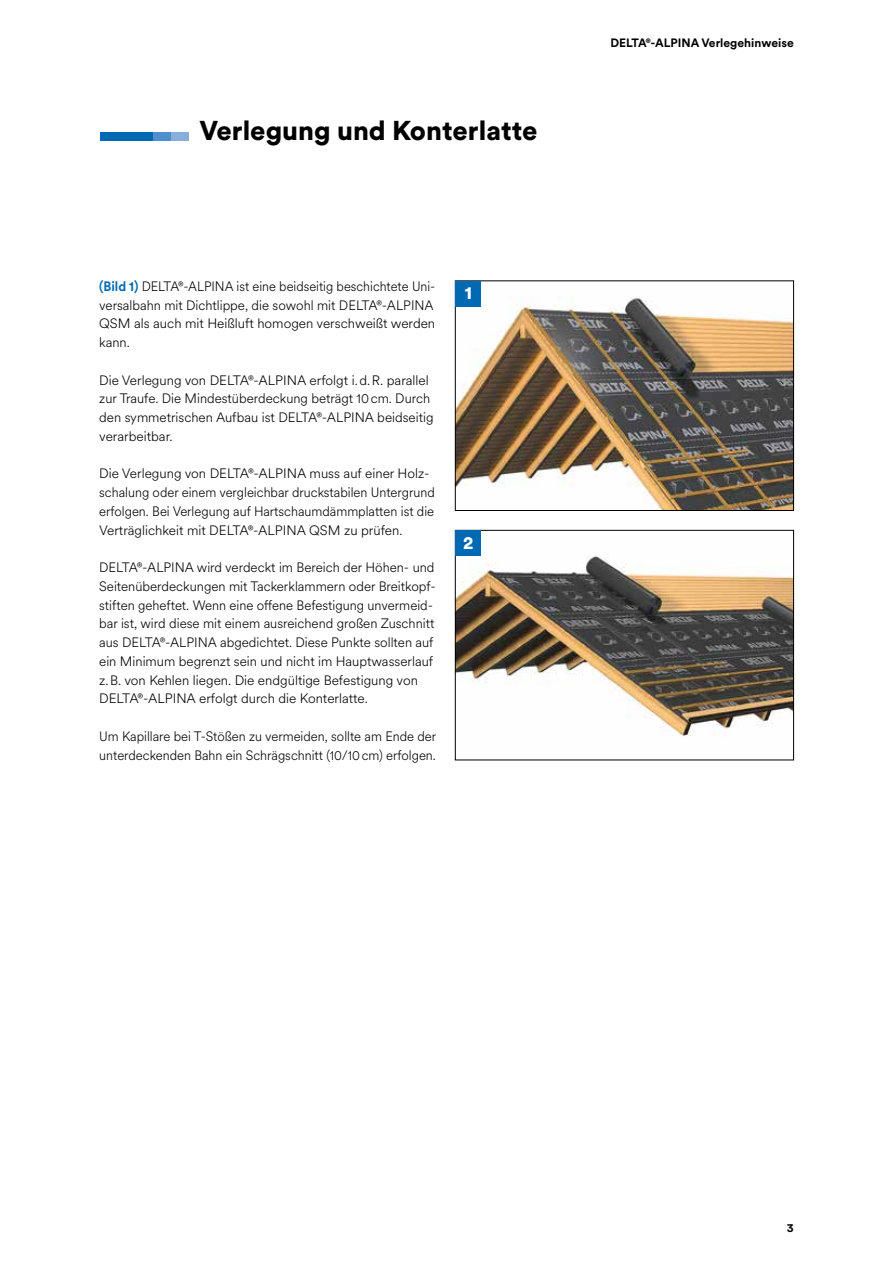
<style>
.page{position:relative;width:893px;height:1263px;background:#fff}
.page>*{position:absolute;margin:0;border:0;box-sizing:border-box;transform-origin:0 0}
.t1{font:900 27px "Circular XX";color:#000}
.t2{font:900 18px "Circular XX";color:#fff}
.t3{font:300 13.5px/18.8px "Circular XX";color:#000}
.t4{font:300 13.5px/18.8px "Circular XX";color:#000;text-align:justify;scale:.95 1}
.t5{font:300 13.5px/18.8px "Circular XX";color:#000;scale:.96 1}
.t6{font:700 12px "Circular XX";color:#000}
.s1{font-weight:700;color:#0069b4}
</style>
<div class="page">
<img style="left:457px;top:556px;width:335px;height:180px">
<div style="left:455px;top:530px;width:339px;height:230px;border:1px solid #000"></div>
<div style="left:455px;top:530px;width:26px;height:26px;background:#0069b4"></div>
<img style="left:457px;top:296px;width:335px;height:213px">
<div style="left:455px;top:281px;width:339px;height:230px;border:1px solid #000"></div>
<div style="left:455px;top:281px;width:26px;height:26px;background:#0069b4"></div>
<div style="left:100px;top:132px;width:53px;height:8px;background:#0069b4"></div>
<div style="left:153px;top:132px;width:18px;height:8px;background:#4f8fcd"></div>
<div style="left:171px;top:132px;width:17px;height:8px;background:#8baddc"></div>
<h1 class="t1" style="left:200px;top:112px;width:340px">Verlegung und Konterlatte</h1>
<p class="t4" style="left:99px;top:276px;width:355px"><span class="s1">(Bild 1)</span> DELTA®-ALPINA ist eine beidseitig beschichtete Uni&shy;versalbahn mit Dichtlippe, die sowohl mit DELTA®-ALPINA QSM als auch mit Heißluft homogen verschweißt werden kann.</p>
<p class="t3" style="left:99px;top:370px;width:336px">Die Verlegung von DELTA®-ALPINA erfolgt i.d.R. parallel zur Traufe. Die Mindestüberdeckung beträgt 10cm. Durch den symmetrischen Aufbau ist DELTA®-ALPINA beidseitig verarbeitbar.</p>
<p class="t3" style="left:99px;top:464px;width:337px">Die Verlegung von DELTA®-ALPINA muss auf einer Holz&shy;schalung oder einem vergleichbar druckstabilen Untergrund erfolgen. Bei Verlegung auf Hartschaumdämmplatten ist die Verträglichkeit mit DELTA®-ALPINA QSM zu prüfen.</p>
<p class="t3" style="left:99px;top:557px;width:338px">DELTA®-ALPINA wird verdeckt im Bereich der Höhen- und Seitenüberdeckungen mit Tackerklammern oder Breitkopf&shy;stiften geheftet. Wenn eine offene Befestigung unvermeid&shy;bar ist, wird diese mit einem ausreichend großen Zuschnitt aus DELTA®-ALPINA abgedichtet. Diese Punkte sollten auf ein Minimum begrenzt sein und nicht im Hauptwasserlauf z.B. von Kehlen liegen. Die endgültige Befestigung von DELTA®-ALPINA erfolgt durch die Konterlatte.</p>
<p class="t5" style="left:99px;top:726px;width:352px">Um Kapillare bei T-Stößen zu vermeiden, sollte am Ende der unterdeckenden Bahn ein Schrägschnitt (10/10cm) erfolgen.</p>
<h2 class="t2" style="left:465px;top:280px;width:9px">1</h2>
<h2 class="t2" style="left:463px;top:530px;width:12px">2</h2>
<p class="t6" style="left:610px;top:34px;width:185px">DELTA®-ALPINA Verlegehinweise</p>
<p class="t6" style="left:787px;top:1219px;width:8px">3</p>
</div>
